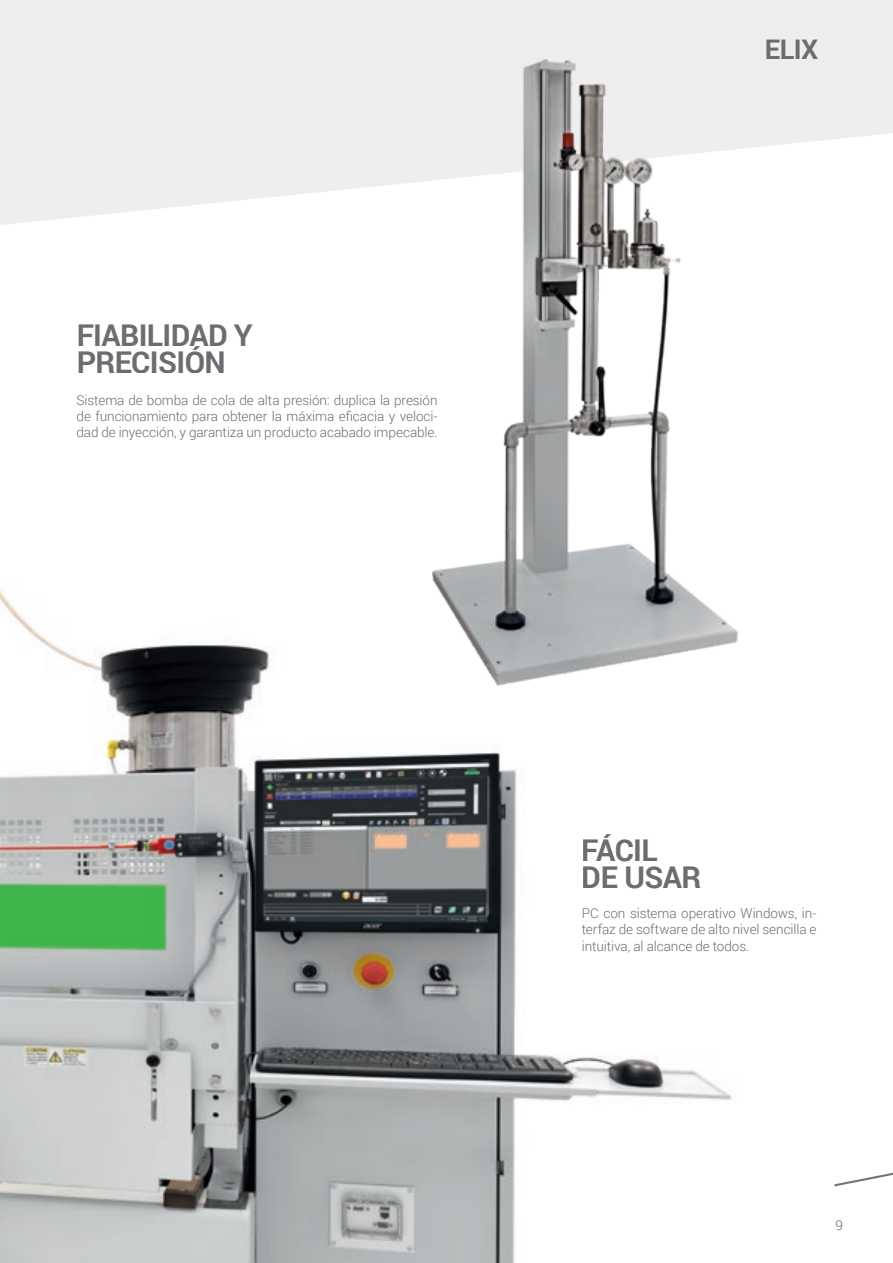
<style>
.page{position:relative;width:893px;height:1263px;background:#fff}
.page>*{position:absolute;margin:0;border:0;box-sizing:border-box;transform-origin:0 0}
.t1{font:700 30px/27px "Roboto";letter-spacing:-.02em;color:#6c6d70}
.t2{font:700 27px "Roboto";color:#6c6d70}
.t3{font:300 13.5px/16.2px "Roboto";letter-spacing:-.005em;color:#6c6d70;text-align:justify}
</style>
<div class="page">
<svg style="left:834px;top:1172px;width:59px;height:14px"></svg>
<svg style="left:0;top:0;width:893px;height:225px;background:#f0f0f1"></svg>
<img style="left:0;top:589px;width:731px;height:674px">
<img style="left:418px;top:43px;width:336px;height:659px">
<h1 class="t1" style="left:77px;top:320px;width:178px">FIABILIDAD Y<br>PRECISIÓN</h1>
<p class="t3" style="left:77px;top:391px;width:363px">Sistema de bomba de cola de alta presión: duplica la presión de funcionamiento para obtener la máxima eficacia y veloci&shy;dad de inyección, y garantiza un producto acabado impecable.</p>
<p class="t2" style="left:765px;top:30px;width:55px">ELIX</p>
<h1 class="t1" style="left:582px;top:836px;width:121px">FÁCIL<br>DE USAR</h1>
<p class="t3" style="left:582px;top:905px;width:236px">PC con sistema operativo Windows, in&shy;terfaz de software de alto nivel sencilla e intuitiva, al alcance de todos.</p>
<p class="t3" style="left:836px;top:1216px;width:9px">9</p>
</div>
